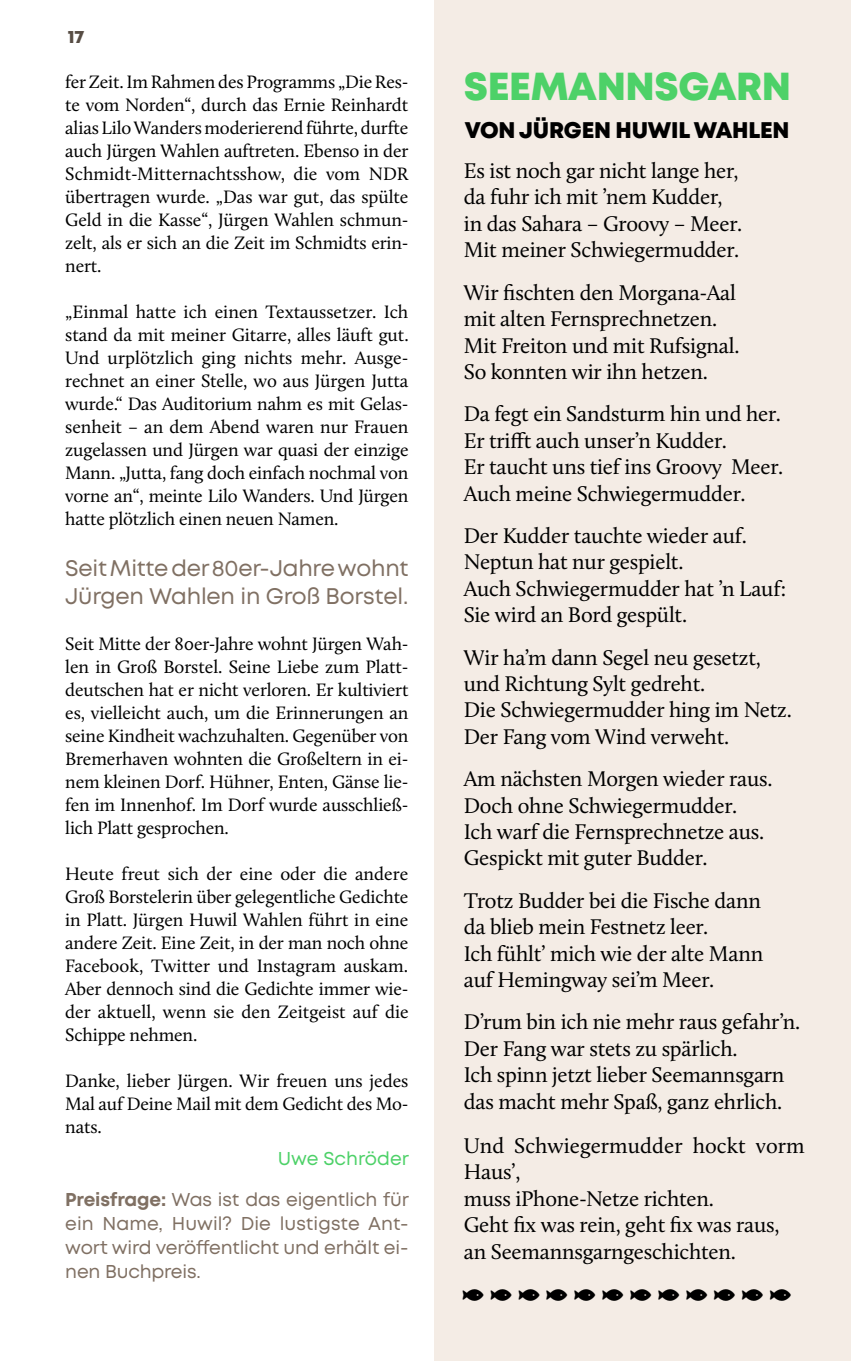
<style>
.page{position:relative;width:851px;height:1361px;background:#fff}
.page>*{position:absolute;margin:0;border:0;box-sizing:border-box;transform-origin:0 0}
.t1{font:800 39px "Mont";letter-spacing:-.01em;color:#4dd168}
.t2{font:22.6px/28px "Mont";letter-spacing:-.01em;color:#807063}
.t3{font:800 22.6px "Mont";letter-spacing:-.01em;color:#000}
.t4{font:22px/26.4px "Calluna";letter-spacing:-.01em;color:#000}
.t5{font:18.6px/23px "Calluna";letter-spacing:-.01em;color:#000;text-align:justify}
.t6{font:18.6px/24px "Mont";letter-spacing:-.01em;color:#807063;text-align:justify}
.t7{font:18.6px "Mont";color:#4dd168}
.t8{font:800 18px "Mont";color:#574d44}
.s1{font-weight:700}
</style>
<div class="page">
<div style="left:434px;top:0;width:416px;height:1361px;background:#f4ece5"></div>
<p class="t8" style="left:68px;top:25px;width:18px">17</p>
<p class="t5" style="left:65px;top:70px;width:345px">fer Zeit. Im Rahmen des Programms „Die Res&shy;te vom Norden“, durch das Ernie Reinhardt alias Lilo Wanders moderierend führte, durfte auch Jürgen Wahlen auftreten. Ebenso in der Schmidt-Mitternachtsshow, die vom NDR übertragen wurde. „Das war gut, das spülte Geld in die Kasse“, Jürgen Wahlen schmun&shy;zelt, als er sich an die Zeit im Schmidts erin&shy;nert.</p>
<p class="t5" style="left:65px;top:300px;width:345px">„Einmal hatte ich einen Textaussetzer. Ich stand da mit meiner Gitarre, alles läuft gut.<br>Und urplötzlich ging nichts mehr. Ausge&shy;rechnet an einer Stelle, wo aus Jürgen Jutta wurde.“ Das Auditorium nahm es mit Gelas&shy;senheit – an dem Abend waren nur Frauen zugelassen und Jürgen war quasi der einzige Mann. „Jutta, fang doch einfach nochmal von vorne an“, meinte Lilo Wanders. Und Jürgen hatte plötzlich einen neuen Namen.</p>
<p class="t2" style="left:65px;top:554px;width:344px">Seit Mitte der 80er-Jahre wohnt<br>Jürgen Wahlen in Groß Borstel.</p>
<p class="t5" style="left:65px;top:632px;width:345px">Seit Mitte der 80er-Jahre wohnt Jürgen Wah&shy;len in Groß Borstel. Seine Liebe zum Platt&shy;deutschen hat er nicht verloren. Er kultiviert es, vielleicht auch, um die Erinnerungen an seine Kindheit wachzuhalten. Gegenüber von Bremerhaven wohnten die Großeltern in ei&shy;nem kleinen Dorf. Hühner, Enten, Gänse lie&shy;fen im Innenhof. Im Dorf wurde ausschließ&shy;lich Platt gesprochen.</p>
<p class="t5" style="left:65px;top:862px;width:345px">Heute freut sich der eine oder die andere Groß Borstelerin über gelegentliche Gedichte in Platt. Jürgen Huwil Wahlen führt in eine andere Zeit. Eine Zeit, in der man noch ohne Facebook, Twitter und Instagram auskam.<br>Aber dennoch sind die Gedichte immer wie&shy;der aktuell, wenn sie den Zeitgeist auf die Schippe nehmen.</p>
<p class="t5" style="left:65px;top:1069px;width:344px">Danke, lieber Jürgen. Wir freuen uns jedes Mal auf Deine Mail mit dem Gedicht des Mo&shy;nats.</p>
<p class="t7" style="left:277px;top:1146px;width:133px">Uwe Schröder</p>
<p class="t6" style="left:65px;top:1187px;width:345px"><span class="s1">Preisfrage:</span> Was ist das eigentlich für ein Name, Huwil? Die lustigste Ant&shy;wort wird veröffentlicht und erhält ei&shy;nen Buchpreis.</p>
<h1 class="t1" style="left:463px;top:61px;width:329px">SEEMANNSGARN</h1>
<p class="t3" style="left:464px;top:116px;width:326px">VON JÜRGEN HUWIL WAHLEN</p>
<p class="t4" style="left:463px;top:157px;width:280px">Es ist noch gar nicht lange her, da fuhr ich mit ’nem Kudder, in das Sahara – Groovy – Meer.<br>Mit meiner Schwiegermudder.</p>
<p class="t4" style="left:463px;top:279px;width:277px">Wir fischten den Morgana-Aal mit alten Fernsprechnetzen.<br>Mit Freiton und mit Rufsignal.<br>So konnten wir ihn hetzen.</p>
<p class="t4" style="left:463px;top:400px;width:321px">Da fegt ein Sandsturm hin und her.<br>Er trifft auch unser’n Kudder.<br>Er taucht uns tief ins Groovy Meer.<br>Auch meine Schwiegermudder.</p>
<p class="t4" style="left:463px;top:522px;width:324px">Der Kudder tauchte wieder auf.<br>Neptun hat nur gespielt.<br>Auch Schwiegermudder hat ’n Lauf:<br>Sie wird an Bord gespült.</p>
<p class="t4" style="left:463px;top:644px;width:329px">Wir ha’m dann Segel neu gesetzt, und Richtung Sylt gedreht.<br>Die Schwiegermudder hing im Netz.<br>Der Fang vom Wind verweht.</p>
<p class="t4" style="left:463px;top:765px;width:310px">Am nächsten Morgen wieder raus.<br>Doch ohne Schwiegermudder.<br>Ich warf die Fernsprechnetze aus.<br>Gespickt mit guter Budder.</p>
<p class="t4" style="left:463px;top:887px;width:301px">Trotz Budder bei die Fische dann da blieb mein Festnetz leer.<br>Ich fühlt’ mich wie der alte Mann auf Hemingway sei’m Meer.</p>
<p class="t4" style="left:463px;top:1008px;width:338px">D’rum bin ich nie mehr raus gefahr’n.<br>Der Fang war stets zu spärlich.<br>Ich spinn jetzt lieber Seemannsgarn das macht mehr Spaß, ganz ehrlich.</p>
<p class="t4" style="left:463px;top:1132px;width:342px">Und Schwiegermudder hockt vorm<br>Haus’,<br>muss iPhone-Netze richten.<br>Geht fix was rein, geht fix was raus, an Seemannsgarngeschichten.</p>
</div>
